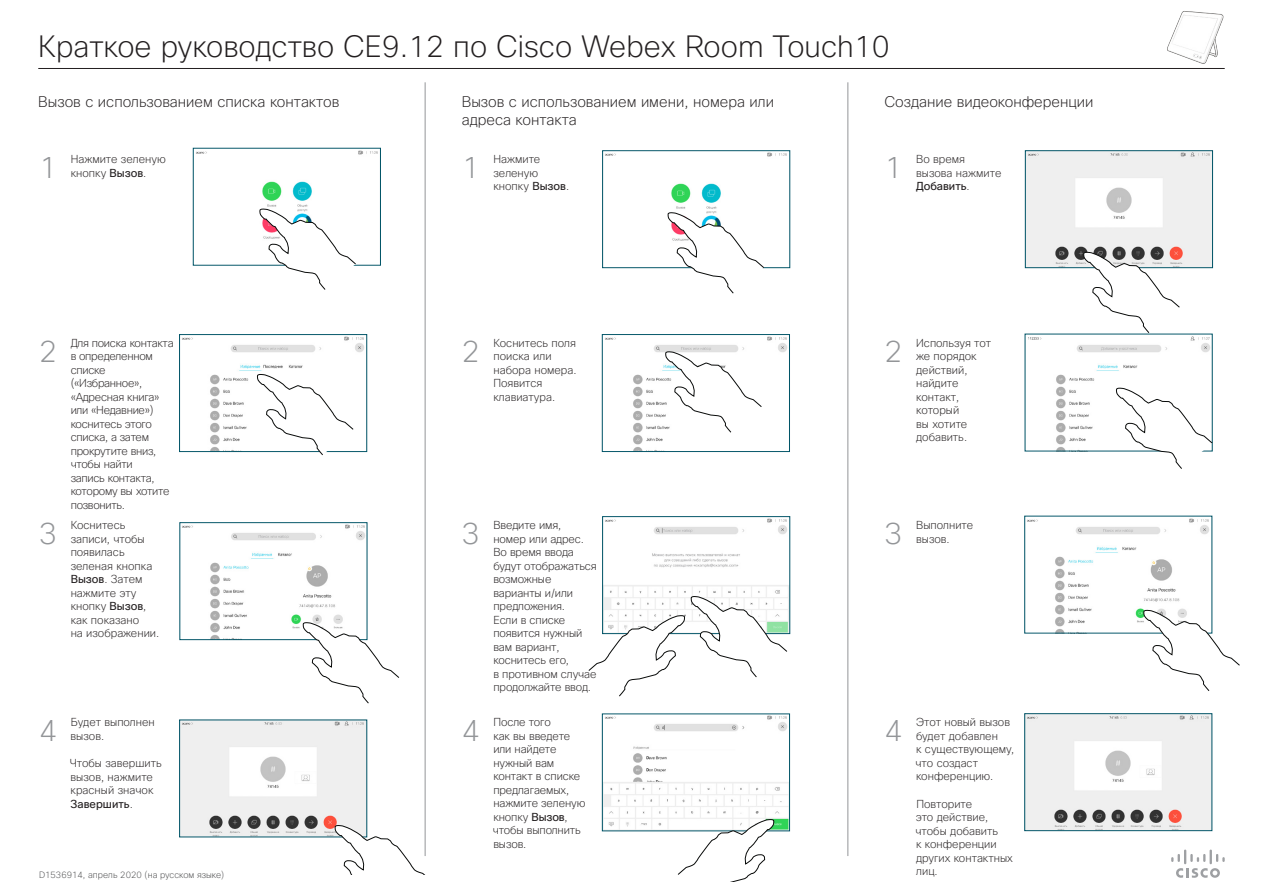
<style>
.page{position:relative;width:1263px;height:893px;background:#fff}
.page>*{position:absolute;margin:0;border:0;box-sizing:border-box;transform-origin:0 0}
.Subhead1{font:200 30px "Cisco Sans";color:#231f20}
.t1{font:200 30px "Cisco Sans";color:#939598}
.Subhead1-2{font:200 15px/18px "Cisco Sans";color:#231f20}
.CartoonAnnotation{font:200 11.25px/13.5px "Cisco Sans";letter-spacing:-.01em;color:#231f20}
.t2{font:200 9px "Cisco Sans";color:#4b4c4d}
.s1{font-weight:400}
</style>
<div class="page">
<img style="left:182px;top:722px;width:183px;height:113px">
<img style="left:196px;top:150px;width:182px;height:57px">
<svg style="left:259px;top:208px;width:97px;height:82px"></svg>
<img style="left:182px;top:525px;width:183px;height:113px">
<svg style="left:303px;top:622px;width:96px;height:81px"></svg>
<svg style="left:335px;top:825px;width:90px;height:50px"></svg>
<img style="left:182px;top:336px;width:182px;height:114px">
<div style="left:179px;top:334px;width:188px;height:118px;border:1px solid #005467"></div>
<svg style="left:257px;top:374px;width:97px;height:81px"></svg>
<img style="left:604px;top:716px;width:184px;height:113px">
<div style="left:602px;top:714px;width:188px;height:117px;border:1px solid #005467"></div>
<img style="left:605px;top:153px;width:182px;height:65px">
<div style="left:602px;top:151px;width:188px;height:117px;border:1px solid #005467"></div>
<svg style="left:668px;top:212px;width:96px;height:81px"></svg>
<img style="left:604px;top:519px;width:184px;height:113px">
<svg style="left:691px;top:596px;width:96px;height:81px"></svg>
<svg style="left:588px;top:615px;width:97px;height:81px"></svg>
<svg style="left:678px;top:819px;width:96px;height:63px"></svg>
<img style="left:605px;top:336px;width:182px;height:114px">
<div style="left:602px;top:334px;width:187px;height:118px;border:1px solid #005467"></div>
<svg style="left:665px;top:351px;width:97px;height:82px"></svg>
<img style="left:1027px;top:153px;width:183px;height:113px">
<div style="left:1025px;top:151px;width:187px;height:117px;border:1px solid #005467"></div>
<img style="left:1027px;top:716px;width:183px;height:113px">
<div style="left:1025px;top:714px;width:187px;height:117px;border:1px solid #005467"></div>
<svg style="left:1083px;top:251px;width:97px;height:82px"></svg>
<img style="left:1027px;top:518px;width:182px;height:113px">
<svg style="left:1143px;top:610px;width:97px;height:81px"></svg>
<img style="left:1028px;top:336px;width:182px;height:113px">
<svg style="left:1116px;top:387px;width:96px;height:82px"></svg>
<hr style="left:425px;top:82px;width:1px;height:774px;background:#939598">
<hr style="left:847px;top:82px;width:1px;height:774px;background:#939598">
<svg style="left:1171px;top:849px;width:54px;height:29px"></svg>
<hr style="left:38px;top:68px;width:1187px;height:1px;background:#231f20">
<img style="left:1167px;top:11px;width:57px;height:53px">
<h1 class="Subhead1" style="left:38px;top:27px;width:853px">Краткое руководство CE9.12 по Cisco Webex Room Touch10</h1>
<h1 class="Subhead1-2" style="left:38px;top:93px;width:303px">Вызов с использованием списка контактов</h1>
<h1 class="Subhead1-2" style="left:884px;top:93px;width:210px">Создание видеоконференции</h1>
<h1 class="Subhead1-2" style="left:462px;top:93px;width:314px">Вызов с использованием имени, номера или адреса контакта</h1>
<p class="t1" style="left:39px;top:149px;width:20px">1</p>
<p class="CartoonAnnotation" style="left:71px;top:153px;width:97px">Нажмите зеленую кнопку <span class="s1">Вызов</span>.</p>
<p class="t1" style="left:462px;top:149px;width:19px">1</p>
<p class="CartoonAnnotation" style="left:493px;top:153px;width:77px">Нажмите зеленую кнопку <span class="s1">Вызов</span>.</p>
<p class="t1" style="left:884px;top:149px;width:19px">1</p>
<p class="CartoonAnnotation" style="left:916px;top:153px;width:87px">Во время вызова нажмите<br><span class="s1">Добавить</span>.</p>
<p class="t1" style="left:39px;top:332px;width:20px">2</p>
<p class="CartoonAnnotation" style="left:71px;top:336px;width:104px">Для поиска контакта в определенном списке («Избранное», «Адресная книга» или «Недавние») коснитесь этого списка, а затем прокрутите вниз, чтобы найти<br>запись контакта, которому вы хотите позвонить.</p>
<p class="t1" style="left:462px;top:332px;width:19px">2</p>
<p class="CartoonAnnotation" style="left:493px;top:336px;width:85px">Коснитесь поля поиска или набора номера.<br>Появится клавиатура.</p>
<p class="t1" style="left:884px;top:332px;width:19px">2</p>
<p class="CartoonAnnotation" style="left:916px;top:336px;width:76px">Используя тот же порядок действий, найдите контакт, который<br>вы хотите добавить.</p>
<p class="t1" style="left:39px;top:515px;width:20px">3</p>
<p class="CartoonAnnotation" style="left:71px;top:519px;width:90px">Коснитесь записи, чтобы появилась зеленая кнопка<br><span class="s1">Вызов</span>. Затем нажмите эту кнопку <span class="s1">Bызов</span>, как показано<br>на изображении.</p>
<p class="t1" style="left:462px;top:514px;width:19px">3</p>
<p class="CartoonAnnotation" style="left:493px;top:518px;width:105px">Введите имя, номер или адрес.<br>Во время ввода будут отображаться возможные варианты и/или предложения.<br>Если в списке появится нужный вам вариант, коснитесь его,<br>в противном случае продолжайте ввод.</p>
<p class="t1" style="left:884px;top:514px;width:19px">3</p>
<p class="CartoonAnnotation" style="left:916px;top:518px;width:59px">Выполните вызов.</p>
<p class="t1" style="left:462px;top:711px;width:19px">4</p>
<p class="CartoonAnnotation" style="left:915px;top:715px;width:100px">Этот новый вызов будет добавлен<br>к существующему, что создаст конференцию.</p>
<p class="CartoonAnnotation" style="left:915px;top:797px;width:99px">Повторите<br>это действие, чтобы добавить<br>к конференции других контактных лиц.</p>
<p class="t1" style="left:39px;top:712px;width:20px">4</p>
<p class="CartoonAnnotation" style="left:493px;top:715px;width:94px">После того<br>как вы введете или найдете нужный вам контакт в списке предлагаемых, нажмите зеленую кнопку <span class="s1">Вызов</span>, чтобы выполнить вызов.</p>
<p class="CartoonAnnotation" style="left:71px;top:716px;width:86px">Будет выполнен вызов.</p>
<p class="CartoonAnnotation" style="left:70px;top:756px;width:94px">Чтобы завершить вызов, нажмите красный значок<br><span class="s1">Завершить</span>.</p>
<p class="t1" style="left:884px;top:711px;width:19px">4</p>
<p class="t2" style="left:39px;top:869px;width:187px">D1536914, апрель 2020 (на русском языке)</p>
</div>
